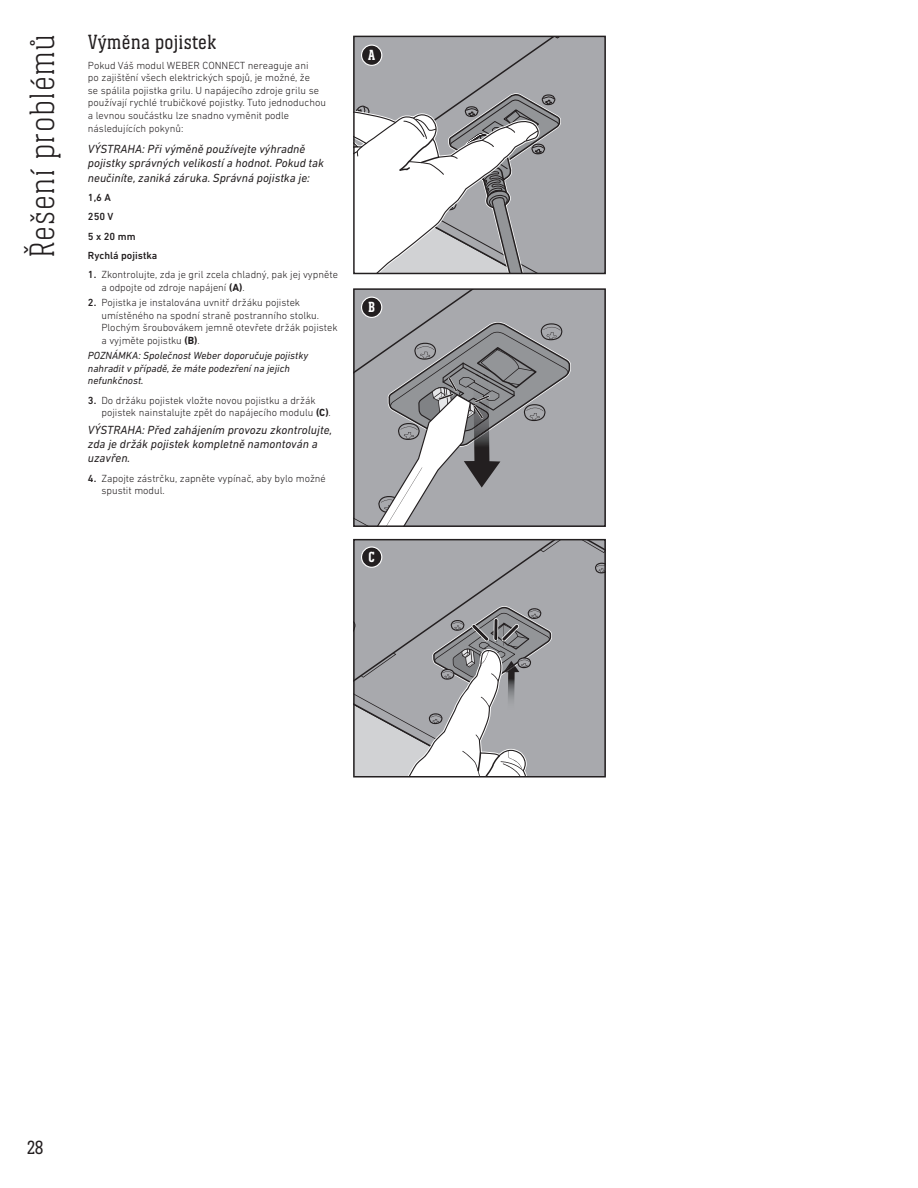
<style>
.page{position:relative;width:918px;height:1188px;background:#fff}
.page>*{position:absolute;margin:0;border:0;box-sizing:border-box;transform-origin:0 0}
.t1{font:300 36px "Weber Serif";letter-spacing:.01em;color:#231f20}
.t2{font:21px "Weber Serif";letter-spacing:.01em;color:#231f20}
.t3{font:19.5px "Weber Serif";color:#231f20}
.t4{font:700 15px "Weber Serif";color:#fff}
.t5{font:italic 12px/14.4px "DIN Next LT Pro";color:#231f20}
.t6{font:300 10.5px/12.6px "DIN Next LT Pro";color:#231f20}
.t7{font:italic 10.5px/12.6px "DIN Next LT Pro";color:#231f20}
.t8{font:500 10.5px/19.4px "DIN Next LT Pro";color:#231f20}
.s1{font-weight:500}
.s2{font-weight:700}
</style>
<div class="page">
<div style="left:356px;top:39px;width:247px;height:54px;background:#a8a9ad"></div>
<svg style="left:356px;top:93px;width:247px;height:178px"></svg>
<div style="left:353px;top:36px;width:253px;height:238px;border:2px solid #231f20"></div>
<div style="left:362px;top:45px;width:20px;height:20px;background:#231f20;border-radius:50%"></div>
<div style="left:361px;top:45px;width:21px;height:21px;border:1px solid #fff;border-radius:50%"></div>
<div style="left:356px;top:291px;width:247px;height:29px;background:#a8a9ad"></div>
<svg style="left:356px;top:320px;width:247px;height:204px;background:#a1a2a5"></svg>
<div style="left:353px;top:288px;width:253px;height:239px;border:2px solid #231f20"></div>
<div style="left:362px;top:297px;width:20px;height:20px;background:#231f20;border-radius:50%"></div>
<div style="left:361px;top:297px;width:21px;height:21px;border:1px solid #fff;border-radius:50%"></div>
<svg style="left:356px;top:542px;width:247px;height:233px;background:#abacaf"></svg>
<div style="left:353px;top:539px;width:253px;height:239px;border:2px solid #231f20"></div>
<div style="left:362px;top:547px;width:20px;height:20px;background:#231f20;border-radius:50%"></div>
<div style="left:361px;top:546px;width:21px;height:22px;border:1px solid #fff;border-radius:50%"></div>
<h1 class="t1" style="left:22px;top:258px;width:226px;rotate:-90deg">Řešení problémů</h1>
<h2 class="t2" style="left:88px;top:31px;width:130px">Výměna pojistek</h2>
<p class="t6" style="left:88px;top:59px;width:240px">Pokud Váš modul WEBER CONNECT nereaguje ani<br>po zajištění všech elektrických spojů, je možné, že<br>se spálila pojistka grilu. U napájecího zdroje grilu se používají rychlé trubičkové pojistky. Tuto jednoduchou a levnou součástku lze snadno vyměnit podle následujících pokynů:</p>
<p class="t5" style="left:88px;top:141px;width:238px">VÝSTRAHA: Při výměně používejte výhradně pojistky správných velikostí a hodnot. Pokud tak neučiníte, zaniká záruka. Správná pojistka je:</p>
<p class="t8" style="left:88px;top:188px;width:71px">1,6 A<br>250 V<br>5 x 20 mm<br>Rychlá pojistka</p>
<p class="t6" style="left:101px;top:268px;width:238px;text-indent:-14px"><span class="s1">1.</span> Zkontrolujte, zda je gril zcela chladný, pak jej vypněte a odpojte od zdroje napájení <span class="s2">(A)</span>.</p>
<p class="t6" style="left:101px;top:296px;width:238px;text-indent:-14px"><span class="s1">2.</span> Pojistka je instalována uvnitř držáku pojistek umístěného na spodní straně postranního stolku.<br>Plochým šroubovákem jemně otevřete držák pojistek a vyjměte pojistku <span class="s2">(B)</span>.</p>
<p class="t7" style="left:88px;top:349px;width:222px">POZNÁMKA: Společnost Weber doporučuje pojistky nahradit v případě, že máte podezření na jejich nefunkčnost.</p>
<p class="t6" style="left:101px;top:394px;width:231px;text-indent:-14px"><span class="s1">3.</span> Do držáku pojistek vložte novou pojistku a držák pojistek nainstalujte zpět do napájecího modulu <span class="s2">(C)</span>.</p>
<p class="t5" style="left:88px;top:422px;width:246px">VÝSTRAHA: Před zahájením provozu zkontrolujte, zda je držák pojistek kompletně namontován a uzavřen.</p>
<p class="t6" style="left:101px;top:472px;width:226px;text-indent:-14px"><span class="s1">4.</span> Zapojte zástrčku, zapněte vypínač, aby bylo možné spustit modul.</p>
<h3 class="t4" style="left:368px;top:47px;width:9px">A</h3>
<h3 class="t4" style="left:368px;top:299px;width:8px">B</h3>
<h3 class="t4" style="left:369px;top:549px;width:8px">C</h3>
<h3 class="t3" style="left:27px;top:1137px;width:18px">28</h3>
</div>
